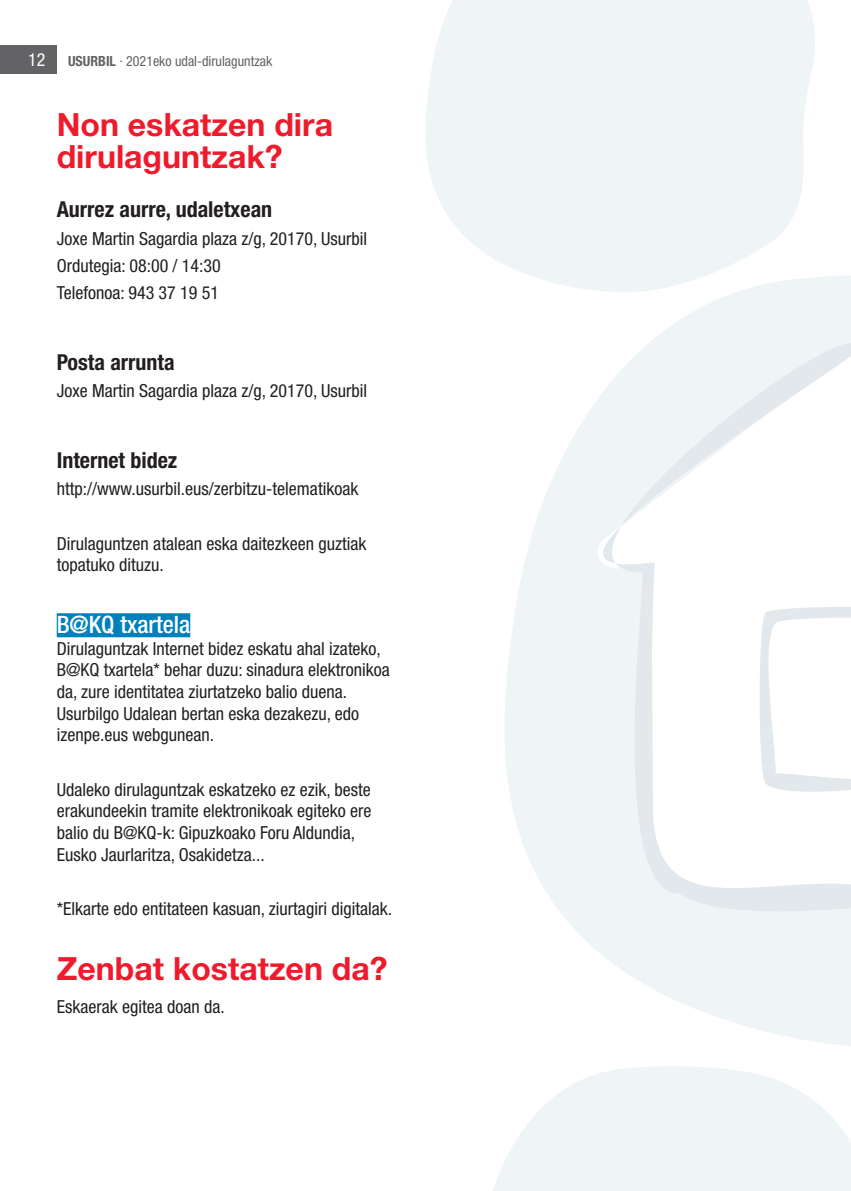
<style>
.page{position:relative;width:851px;height:1191px;background:#fff}
.page>*{position:absolute;margin:0;border:0;box-sizing:border-box;transform-origin:0 0}
.t1{font:700 32px/32px "Helvetica Neue LT Std";color:#ee1b2c}
.t2{font:500 condensed 24px "Helvetica Neue LT Std";color:#fff}
.t3{font:700 condensed 22px "Helvetica Neue LT Std";color:#231f20}
.t4{font:condensed 18px/21.6px "Helvetica Neue LT Std";color:#231f20}
.t5{font:condensed 18px "Helvetica Neue LT Std";color:#fff}
.t6{font:condensed 14px "Helvetica Neue LT Std";color:#636366}
.s1{font-weight:700}
</style>
<div class="page">
<div style="left:0;top:45px;width:57px;height:29px;background:#636366"></div>
<div style="left:57px;top:613px;width:133px;height:24px;background:#0081bd"></div>
<svg style="left:505px;top:275px;width:345px;height:771px"></svg>
<svg style="left:426px;top:0;width:394px;height:294px;fill:#eff5f7"></svg>
<svg style="left:493px;top:1066px;width:357px;height:125px;fill:#eff5f7"></svg>
<svg style="left:519px;top:343px;width:331px;height:590px"></svg>
<p class="t5" style="left:28px;top:49px;width:19px">12</p>
<p class="t6" style="left:68px;top:53px;width:206px"><span class="s1">Usurbil</span> · 2021eko udal-dirulaguntzak</p>
<h1 class="t1" style="left:57px;top:108px;width:278px">Non eskatzen dira dirulaguntzak?</h1>
<p class="t3" style="left:57px;top:196px;width:217px">Aurrez aurre, udaletxean</p>
<p class="t4" style="left:57px;top:225px;width:312px;line-height:27.2px">Joxe Martin Sagardia plaza z/g, 20170, Usurbil<br>Ordutegia: 08:00 / 14:30<br>Telefonoa: 943 37 19 51</p>
<p class="t3" style="left:57px;top:349px;width:119px">Posta arrunta</p>
<p class="t4" style="left:57px;top:380px;width:312px">Joxe Martin Sagardia plaza z/g, 20170, Usurbil</p>
<p class="t3" style="left:57px;top:447px;width:122px">Internet bidez</p>
<p class="t4" style="left:57px;top:478px;width:303px">http://www.usurbil.eus/zerbitzu-telematikoak</p>
<p class="t4" style="left:57px;top:532px;width:311px">Dirulaguntzen atalean eska daitezkeen guztiak topatuko dituzu.</p>
<h2 class="t2" style="left:57px;top:610px;width:135px">B@KQ txartela</h2>
<p class="t4" style="left:57px;top:637px;width:334px">Dirulaguntzak Internet bidez eskatu ahal izateko, B@KQ txartela* behar duzu: sinadura elektronikoa da, zure identitatea ziurtatzeko balio duena.<br>Usurbilgo Udalean bertan eska dezakezu, edo izenpe.eus webgunean.</p>
<p class="t4" style="left:57px;top:778px;width:316px">Udaleko dirulaguntzak eskatzeko ez ezik, beste erakundeekin tramite elektronikoak egiteko ere balio du B@KQ-k: Gipuzkoako Foru Aldundia, Eusko Jaurlaritza, Osakidetza...</p>
<p class="t4" style="left:57px;top:897px;width:337px">*Elkarte edo entitateen kasuan, ziurtagiri digitalak.</p>
<h1 class="t1" style="left:57px;top:952px;width:332px">Zenbat kostatzen da?</h1>
<p class="t4" style="left:57px;top:995px;width:169px">Eskaerak egitea doan da.</p>
</div>
